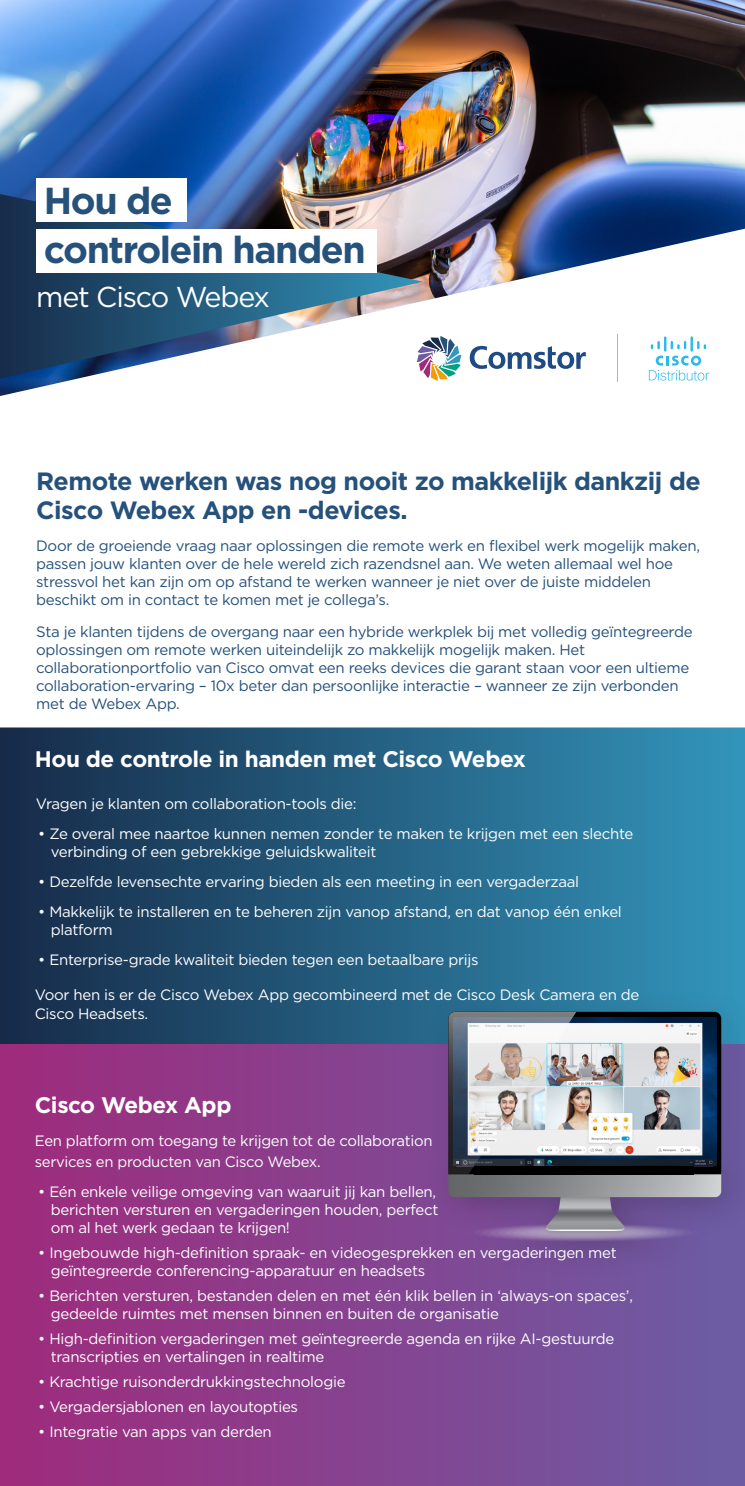
<style>
.page{position:relative;width:745px;height:1486px;background:#fff}
.page>*{position:absolute;margin:0;border:0;box-sizing:border-box;transform-origin:0 0}
.t1{font:700 37.5px/48.8px "Gotham";letter-spacing:-.04em;color:#25517b}
.t2{font:28.75px "Gotham";letter-spacing:-.04em;color:#fff}
.t3{font:700 25px/28.8px "Gotham";letter-spacing:-.02em;color:#25517b}
.t4{font:700 22.5px "Gotham";letter-spacing:-.02em;color:#fff}
.t5{font:15px/18px "Gotham";letter-spacing:-.02em;color:#fff}
.t6{font:15px/18px "Gotham";letter-spacing:-.02em;color:#25517b}
</style>
<div class="page">
<img style="left:0;top:0;width:744px;height:229px">
<svg style="left:0;top:229px;width:743px;height:167px"></svg>
<img style="left:0;top:194px;width:423px;height:185px">
<div style="left:0;top:727px;width:744px;height:321px;background:linear-gradient(to right,#172a48,#3395bb)"></div>
<div style="left:0;top:1045px;width:744px;height:441px;background:linear-gradient(to right,#9e2b7c,#6b5da4)"></div>
<img style="left:412px;top:976px;width:332px;height:317px">
<svg style="left:458px;top:1222px;width:248px;height:21px"></svg>
<div style="left:474px;top:1224px;width:217px;height:18px;background:#775598;border-radius:50%"></div>
<div style="left:482px;top:1224px;width:201px;height:17px;background:#8062a0;border-radius:50%"></div>
<div style="left:497px;top:1226px;width:170px;height:14px;background:#8c71a7;border-radius:50%"></div>
<div style="left:505px;top:1226px;width:154px;height:13px;background:#957fae;border-radius:50%"></div>
<div style="left:513px;top:1227px;width:139px;height:11px;background:#9b85b2;border-radius:50%"></div>
<div style="left:521px;top:1228px;width:123px;height:10px;background:#9f8cb5;border-radius:50%"></div>
<div style="left:529px;top:1228px;width:107px;height:9px;background:#a695b8;border-radius:50%"></div>
<img style="left:438px;top:1131px;width:305px;height:93px">
<img style="left:448px;top:1012px;width:272px;height:223px">
<svg style="left:648px;top:336px;width:61px;height:45px"></svg>
<hr style="left:616px;top:335px;width:1px;height:47px;background:#b3b3b3">
<svg style="left:469px;top:346px;width:116px;height:23px"></svg>
<svg style="left:416px;top:336px;width:45px;height:45px"></svg>
<div style="left:36px;top:178px;width:150px;height:44px;background:#fff"></div>
<div style="left:36px;top:229px;width:340px;height:44px;background:#fff"></div>
<h1 class="t1" style="left:44px;top:176px;width:323px">Hou de<br>controlein handen</h1>
<h2 class="t2" style="left:36px;top:278px;width:235px">met Cisco Webex</h2>
<h3 class="t3" style="left:36px;top:467px;width:665px">Remote werken was nog nooit zo makkelijk dankzij de<br>Cisco Webex App en -devices.</h3>
<p class="t6" style="left:36px;top:536px;width:665px">Door de groeiende vraag naar oplossingen die remote werk en flexibel werk mogelijk maken, passen jouw klanten over de hele wereld zich razendsnel aan. We weten allemaal wel hoe stressvol het kan zijn om op afstand te werken wanneer je niet over de juiste middelen beschikt om in contact te komen met je collega’s.</p>
<p class="t6" style="left:36px;top:622px;width:657px">Sta je klanten tijdens de overgang naar een hybride werkplek bij met volledig geïntegreerde oplossingen om remote werken uiteindelijk zo makkelijk mogelijk maken. Het collaborationportfolio van Cisco omvat een reeks devices die garant staan voor een ultieme collaboration-ervaring – 10x beter dan persoonlijke interactie – wanneer ze zijn verbonden met de Webex App.</p>
<h3 class="t4" style="left:35px;top:744px;width:492px">Hou de controle in handen met Cisco Webex</h3>
<p class="t5" style="left:36px;top:795px;width:322px">Vragen je klanten om collaboration-tools die:</p>
<p class="t5" style="left:51px;top:825px;width:584px;text-indent:-13px">• Ze overal mee naartoe kunnen nemen zonder te maken te krijgen met een slechte verbinding of een gebrekkige geluidskwaliteit</p>
<p class="t5" style="left:38px;top:873px;width:542px">• Dezelfde levensechte ervaring bieden als een meeting in een vergaderzaal</p>
<p class="t5" style="left:51px;top:903px;width:572px;text-indent:-13px">• Makkelijk te installeren en te beheren zijn vanop afstand, en dat vanop één enkel platform</p>
<p class="t5" style="left:38px;top:951px;width:441px">• Enterprise-grade kwaliteit bieden tegen een betaalbare prijs</p>
<p class="t5" style="left:35px;top:985px;width:605px;line-height:18.8px">Voor hen is er de Cisco Webex App gecombineerd met de Cisco Desk Camera en de<br>Cisco Headsets.</p>
<h3 class="t4" style="left:35px;top:1090px;width:198px">Cisco Webex App</h3>
<p class="t5" style="left:35px;top:1130px;width:399px;line-height:20.5px">Een platform om toegang te krijgen tot de collaboration services en producten van Cisco Webex.</p>
<p class="t5" style="left:51px;top:1182px;width:389px;text-indent:-13px">• Eén enkele veilige omgeving van waaruit jij kan bellen, berichten versturen en vergaderingen houden, perfect om al het werk gedaan te krijgen!</p>
<p class="t5" style="left:51px;top:1243px;width:567px;text-indent:-13px">• Ingebouwde high-definition spraak- en videogesprekken en vergaderingen met geïntegreerde conferencing-apparatuur en headsets</p>
<p class="t5" style="left:51px;top:1286px;width:583px;text-indent:-13px">• Berichten versturen, bestanden delen en met één klik bellen in ‘always-on spaces’, gedeelde ruimtes met mensen binnen en buiten de organisatie</p>
<p class="t5" style="left:51px;top:1329px;width:564px;text-indent:-13px">• High-definition vergaderingen met geïntegreerde agenda en rijke AI-gestuurde transcripties en vertalingen in realtime</p>
<p class="t5" style="left:38px;top:1372px;width:308px">• Krachtige ruisonderdrukkingstechnologie</p>
<p class="t5" style="left:38px;top:1397px;width:261px">• Vergadersjablonen en layoutopties</p>
<p class="t5" style="left:38px;top:1422px;width:235px">• Integratie van apps van derden</p>
</div>
